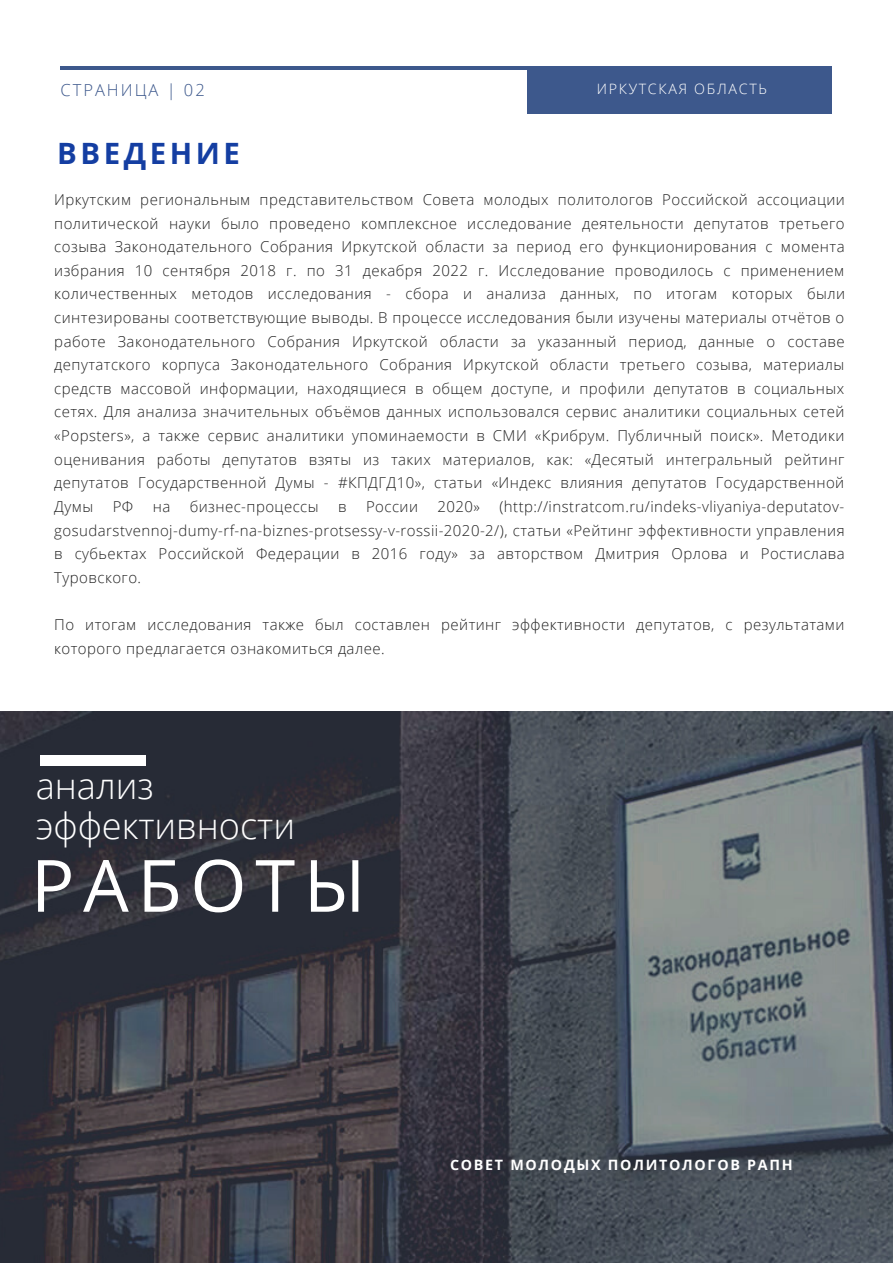
<style>
.page{position:relative;width:893px;height:1264px;background:#fff}
.page>*{position:absolute;margin:0;border:0;box-sizing:border-box;transform-origin:0 0}
.t1{font:72.15px "Open Sans";letter-spacing:.12em;color:#fff}
.t2{font:300 36.15px/40.5px "Open Sans";color:#fff}
.t3{font:700 29.4px "Open Sans";letter-spacing:.12em;color:#143ea2}
.t4{font:300 16.5px "Open Sans";letter-spacing:.12em;color:#3d588c}
.t5{font:300 15px/23.5px "Open Sans";letter-spacing:.03em;color:#222;text-align:justify}
.t6{font:700 14.25px "Open Sans";letter-spacing:.12em;color:#fff}
.t7{font:300 14.25px "Open Sans";letter-spacing:.12em;color:#fff}
</style>
<div class="page">
<hr style="left:60px;top:66px;width:770px;height:4px;background:#3d588c">
<div style="left:527px;top:66px;width:305px;height:47px;background:#3d588c"></div>
<img style="left:0;top:711px;width:892px;height:551px">
<div style="left:40px;top:755px;width:106px;height:10px;background:#fff"></div>
<p class="t4" style="left:60px;top:79px;width:146px">СТРАНИЦА | 02</p>
<p class="t7" style="left:596px;top:79px;width:172px">ИРКУТСКАЯ ОБЛАСТЬ</p>
<h3 class="t3" style="left:57px;top:132px;width:184px">ВВЕДЕНИЕ</h3>
<p class="t5" style="left:54px;top:187px;width:792px">Иркутским региональным представительством Совета молодых политологов Российской ассоциации политической науки было проведено комплексное исследование деятельности депутатов третьего созыва Законодательного Собрания Иркутской области за период его функционирования с момента избрания 10 сентября 2018 г. по 31 декабря 2022 г. Исследование проводилось с применением количественных методов исследования - сбора и анализа данных, по итогам которых были синтезированы соответствующие выводы. В процессе исследования были изучены материалы отчётов о работе Законодательного Собрания Иркутской области за указанный период, данные о составе депутатского корпуса Законодательного Собрания Иркутской области третьего созыва, материалы средств массовой информации, находящиеся в общем доступе, и профили депутатов в социальных сетях. Для анализа значительных объёмов данных использовался сервис аналитики социальных сетей «Popsters», а также сервис аналитики упоминаемости в СМИ «Крибрум. Публичный поиск». Методики оценивания работы депутатов взяты из таких материалов, как: «Десятый интегральный рейтинг депутатов Государственной Думы - #КПДГД10», статьи «Индекс влияния депутатов Государственной Думы</p>
<p class="t5" style="left:113px;top:494px;width:22px">РФ</p>
<p class="t5" style="left:153px;top:494px;width:19px">на</p>
<p class="t5" style="left:190px;top:494px;width:130px">бизнес-процессы</p>
<p class="t5" style="left:338px;top:494px;width:10px">в</p>
<p class="t5" style="left:366px;top:494px;width:54px">России</p>
<p class="t5" style="left:437px;top:494px;width:44px">2020»</p>
<p class="t5" style="left:54px;top:494px;width:792px;text-indent:445px">(http://instratcom.ru/indeks-vliyaniya-deputatov&shy;gosudarstvennoj-dumy-rf-na-biznes-protsessy-v-rossii-2020-2/), статьи «Рейтинг эффективности управления в субьектах Российской Федерации в 2016 году» за авторством Дмитрия Орлова и Ростислава Туровского.</p>
<p class="t5" style="left:54px;top:612px;width:791px">По итогам исследования также был составлен рейтинг эффективности депутатов, с результатами которого предлагается ознакомиться далее.</p>
<h2 class="t2" style="left:36px;top:764px;width:261px">анализ эффективности</h2>
<h1 class="t1" style="left:31px;top:834px;width:336px">РАБОТЫ</h1>
<p class="t6" style="left:450px;top:1154px;width:344px">СОВЕТ МОЛОДЫХ ПОЛИТОЛОГОВ РАПН</p>
</div>
